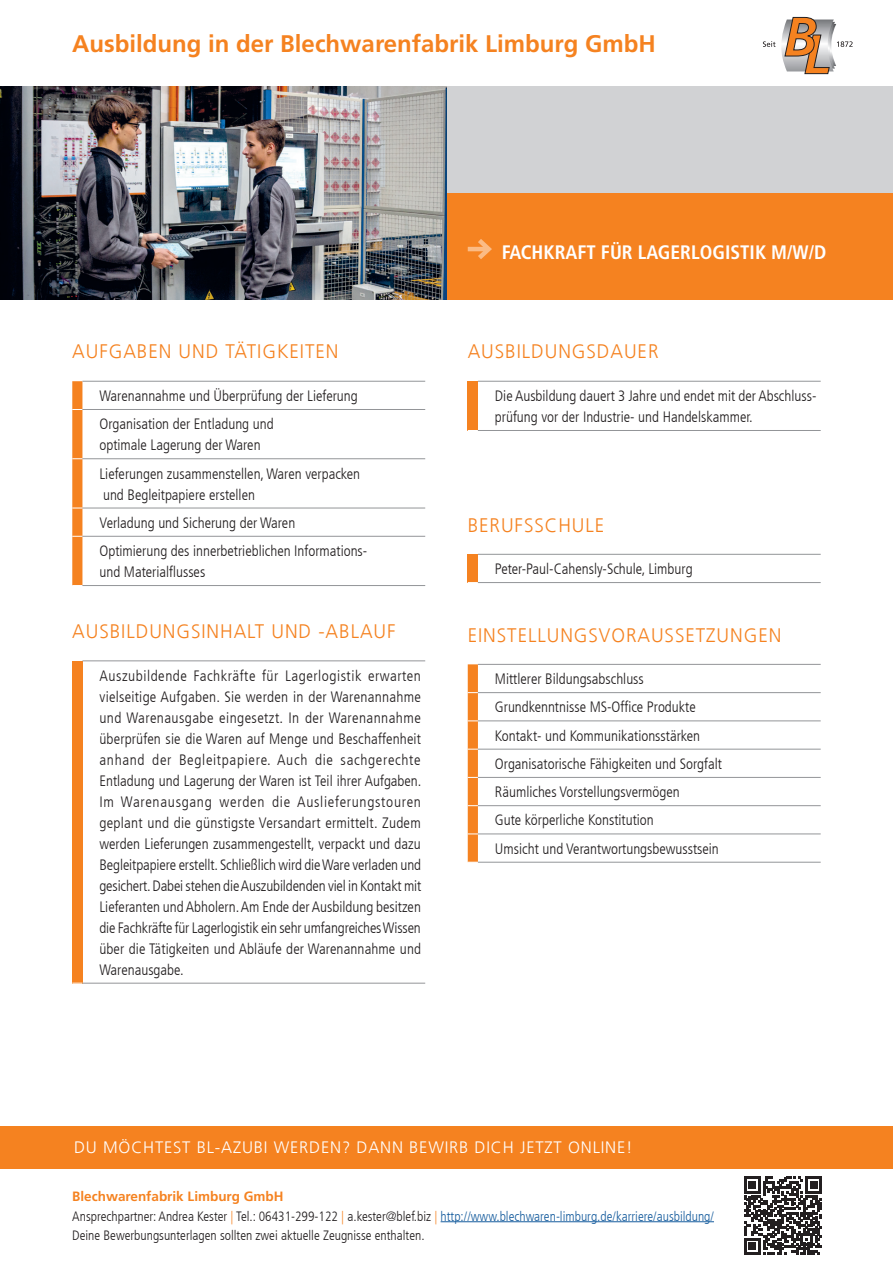
<style>
.page{position:relative;width:893px;height:1263px;background:#fff}
.page>*{position:absolute;margin:0;border:0;box-sizing:border-box;transform-origin:0 0}
.t1{font:700 24px "Frutiger LT Com";color:#f58220}
.t2{font:300 19.5px "Frutiger LT Com";letter-spacing:.05em;color:#f58220}
.t3{font:700 condensed 19.5px "Frutiger LT Com";color:#fff}
.t4{font:300 16.5px "Frutiger LT Com";letter-spacing:.05em;color:#fff}
.t5{font:300 condensed 15px/21px "Frutiger LT Com";color:#231f20}
.t6{font:300 condensed 13.5px/19.5px "Frutiger LT Com";color:#231f20}
.s1{font-weight:700;font-stretch:normal;color:#f58220}
.s2{color:#f58220}
.s3{color:#175d9e}
</style>
<div class="page">
<div style="left:0;top:86px;width:893px;height:214px;background:#d1d2d4"></div>
<svg style="left:763px;top:17px;width:90px;height:57px"></svg>
<div style="left:0;top:1126px;width:893px;height:42px;background:#f58220"></div>
<hr style="left:441px;top:1221px;width:273px;height:1px;background:#175d9e">
<svg style="left:744px;top:1177px;width:78px;height:77px"></svg>
<div style="left:468px;top:381px;width:10px;height:49px;background:#f58220"></div>
<hr style="left:478px;top:381px;width:343px;height:1px;background:#939598">
<hr style="left:478px;top:430px;width:343px;height:1px;background:#939598">
<div style="left:468px;top:554px;width:10px;height:28px;background:#f58220"></div>
<hr style="left:478px;top:554px;width:343px;height:1px;background:#939598">
<hr style="left:478px;top:582px;width:343px;height:1px;background:#939598">
<svg style="left:468px;top:664px;width:10px;height:199px;background:#f58729"></svg>
<hr style="left:478px;top:664px;width:343px;height:1px;background:#939598">
<hr style="left:478px;top:692px;width:343px;height:1px;background:#939598">
<hr style="left:478px;top:720px;width:343px;height:1px;background:#939598">
<hr style="left:478px;top:749px;width:343px;height:1px;background:#939598">
<hr style="left:478px;top:777px;width:343px;height:1px;background:#939598">
<hr style="left:478px;top:805px;width:343px;height:1px;background:#939598">
<hr style="left:478px;top:833px;width:343px;height:1px;background:#939598">
<hr style="left:478px;top:862px;width:343px;height:1px;background:#939598">
<svg style="left:72px;top:381px;width:10px;height:205px;background:#f5882b"></svg>
<hr style="left:82px;top:381px;width:343px;height:1px;background:#939598">
<hr style="left:82px;top:409px;width:343px;height:1px;background:#939598">
<hr style="left:82px;top:458px;width:343px;height:1px;background:#939598">
<hr style="left:82px;top:508px;width:343px;height:1px;background:#939598">
<hr style="left:82px;top:536px;width:343px;height:1px;background:#939598">
<hr style="left:82px;top:585px;width:343px;height:1px;background:#939598">
<div style="left:72px;top:661px;width:10px;height:322px;background:#f58220"></div>
<hr style="left:82px;top:660px;width:343px;height:1px;background:#939598">
<hr style="left:82px;top:983px;width:343px;height:1px;background:#939598">
<div style="left:446px;top:193px;width:447px;height:107px;background:#f58220"></div>
<hr style="left:468px;top:247px;width:21px;height:4px;background:#fbbb85">
<svg style="left:473px;top:239px;width:19px;height:20px"></svg>
<img style="left:0;top:86px;width:446px;height:214px">
<h1 class="t1" style="left:72px;top:29px;width:585px">Ausbildung in der Blechwarenfabrik Limburg GmbH</h1>
<h2 class="t2" style="left:72px;top:340px;width:268px">AUFGABEN UND TÄTIGKEITEN</h2>
<p class="t5" style="left:99px;top:382px;width:260px;line-height:28.2px">Warenannahme und Überprüfung der Lieferung<br>Organisation der Entladung und</p>
<p class="t5" style="left:99px;top:431px;width:262px;line-height:28.2px">optimale Lagerung der Waren<br>Lieferungen zusammenstellen, Waren verpacken</p>
<p class="t5" style="left:99px;top:480px;width:269px;line-height:28.2px">und Begleitpapiere erstellen<br>Verladung und Sicherung der Waren<br>Optimierung des innerbetrieblichen Informations-</p>
<p class="t5" style="left:99px;top:561px;width:107px">und Materialflusses</p>
<h2 class="t2" style="left:72px;top:620px;width:325px">AUSBILDUNGSINHALT UND -ABLAUF</h2>
<p class="t5" style="left:99px;top:665px;width:324px;text-align:justify">Auszubildende Fachkräfte für Lagerlogistik erwarten vielseitige Aufgaben. Sie werden in der Warenannahme und Warenausgabe eingesetzt. In der Warenannahme überprüfen sie die Waren auf Menge und Beschaffenheit anhand der Begleitpapiere. Auch die sachgerechte Entladung und Lagerung der Waren ist Teil ihrer Aufgaben.<br>Im Warenausgang werden die Auslieferungstouren geplant und die günstigste Versandart ermittelt. Zudem werden Lieferungen zusammengestellt, verpackt und dazu Begleitpapiere erstellt. Schließlich wird die Ware verladen und gesichert. Dabei stehen die Auszubildenden viel in Kontakt mit Lieferanten und Abholern. Am Ende der Ausbildung besitzen die Fachkräfte für Lagerlogistik ein sehr umfangreiches Wissen über die Tätigkeiten und Abläufe der Warenannahme und Warenausgabe.</p>
<h2 class="t3" style="left:502px;top:241px;width:326px">FACHKRAFT FÜR LAGERLOGISTIK M/W/D</h2>
<h2 class="t2" style="left:468px;top:340px;width:192px">AUSBILDUNGSDAUER</h2>
<p class="t5" style="left:495px;top:385px;width:323px">Die Ausbildung dauert 3 Jahre und endet mit der Abschluss&shy;prüfung vor der Industrie- und Handelskammer.</p>
<h2 class="t2" style="left:468px;top:513px;width:138px">BERUFSSCHULE</h2>
<p class="t5" style="left:495px;top:558px;width:199px">Peter-Paul-Cahensly-Schule, Limburg</p>
<h2 class="t2" style="left:468px;top:623px;width:315px">EINSTELLUNGSVORAUSSETZUNGEN</h2>
<p class="t5" style="left:495px;top:665px;width:228px;line-height:28.2px">Mittlerer Bildungsabschluss Grundkenntnisse MS-Office Produkte Kontakt- und Kommunikationsstärken Organisatorische Fähigkeiten und Sorgfalt Räumliches Vorstellungsvermögen<br>Gute körperliche Konstitution<br>Umsicht und Verantwortungsbewusstsein</p>
<p class="t4" style="left:74px;top:1138px;width:560px">DU MÖCHTEST BL-AZUBI WERDEN? DANN BEWIRB DICH JETZT ONLINE!</p>
<p class="t6" style="left:72px;top:1187px;width:643px"><span class="s1">Blechwarenfabrik Limburg GmbH<br></span>Ansprechpartner: Andrea Kester <span class="s2">|</span> Tel.: 06431-299-122 <span class="s2">|</span> a.kester@blef.biz <span class="s2">|</span> <span class="s3">http://www.blechwaren-limburg.de/karriere/ausbildung/<br></span>Deine Bewerbungsunterlagen sollten zwei aktuelle Zeugnisse enthalten.</p>
</div>
